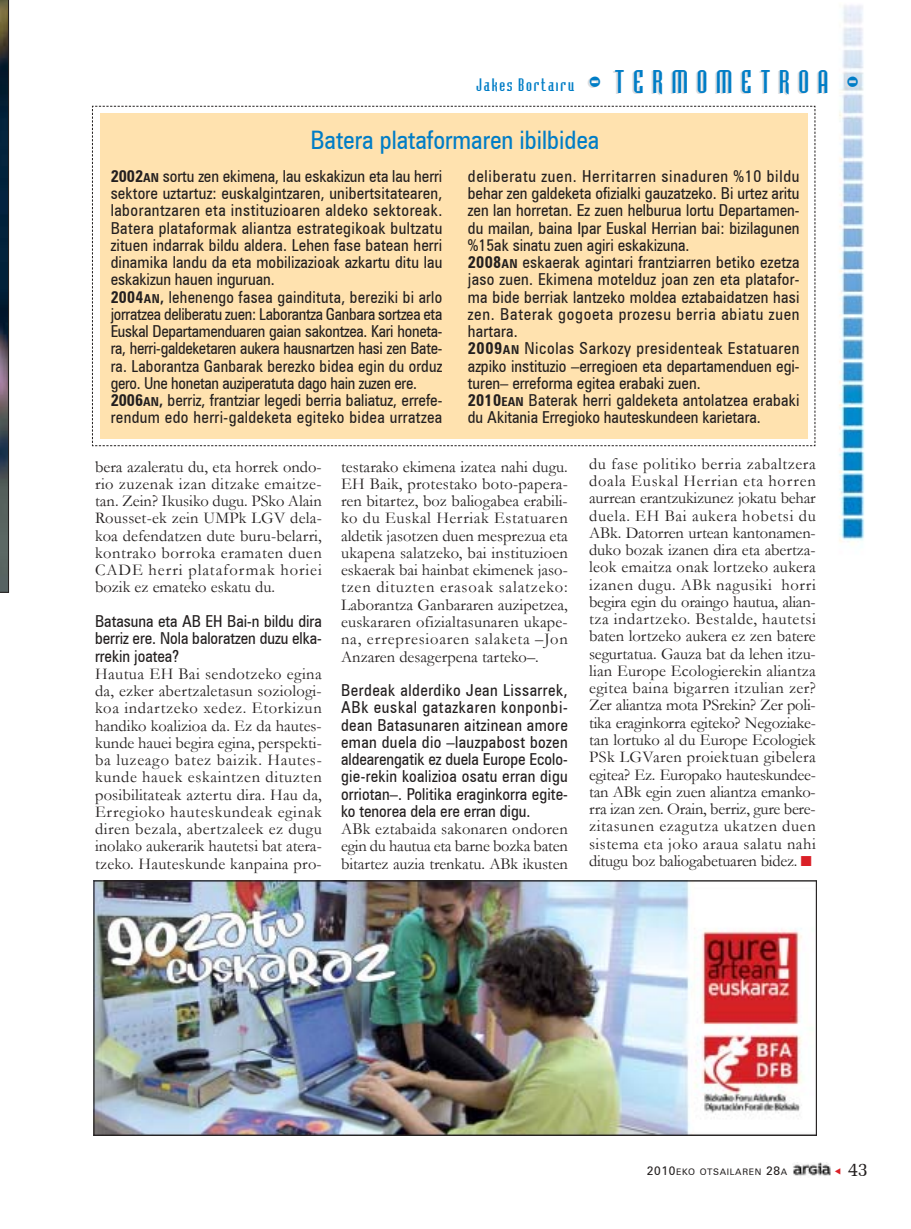
<style>
.page{position:relative;width:911px;height:1229px;background:#fff}
.page>*{position:absolute;margin:0;border:0;box-sizing:border-box;transform-origin:0 0}
.t1{font:25.5px "Zurich Cn BT";color:#007dc6}
.t2{font:19.5px "Memoir";color:#231f1f}
.t3{font:16.5px/17.2px "Garamond";color:#231f1f;text-align:justify}
.t4{font:16.5px/17.2px "Zurich Cn BT";letter-spacing:.005em;color:#231f1f;text-align:justify}
.t5{font:16.5px "Bodiac";letter-spacing:.11em;color:#007dc6}
.t6{font:9px "Zurich BT";letter-spacing:.075em;color:#231f1f}
.s1{font-size:30px}
.s2{font-weight:700}
.s3{font-weight:700;font-size:12.3px}
.s4{color:#da2027}
.s5{font-size:12px}
</style>
<div class="page">
<img style="left:815px;top:5px;width:50px;height:539px">
<svg style="left:0;top:0;width:9px;height:592px;background:#2e3b44"></svg>
<img style="left:793px;top:1162px;width:37px;height:14px">
<div style="left:587px;top:455px;width:230px;height:421px;background:#fff"></div>
<img style="left:96px;top:882px;width:706px;height:251px">
<div style="left:94px;top:880px;width:722px;height:255px;border:1px solid #231f1f"></div>
<svg style="left:92px;top:105px;width:723px;height:341px"></svg>
<div style="left:100px;top:113px;width:707px;height:326px;background:#ffe2af"></div>
<p class="t5" style="left:476px;top:78px;width:384px">Jakes Bortairu <span class="s1">- TERMOMETROA -</span></p>
<h1 class="t1" style="left:310px;top:124px;width:290px">Batera plataformaren ibilbidea</h1>
<p class="t4" style="left:111px;top:167px;width:333px;text-align:left"><span class="s2">2002</span><span class="s3">AN</span> sortu zen ekimena, lau eskakizun eta lau herri sektore uztartuz: euskalgintzaren, unibertsitatearen, laborantzaren eta instituzioaren aldeko sektoreak.<br>Batera plataformak aliantza estrategikoak bultzatu zituen indarrak bildu aldera. Lehen fase batean herri dinamika landu da eta mobilizazioak azkartu ditu lau eskakizun hauen inguruan.<br><span class="s2">2004</span><span class="s3">AN</span><span class="s2">,</span> lehenengo fasea gaindituta, bereziki bi arlo jorratzea deliberatu zuen: Laborantza Ganbara sortzea eta Euskal Departamenduaren gaian sakontzea. Kari honeta&shy;ra, herri-galdeketaren aukera hausnartzen hasi zen Bate&shy;ra. Laborantza Ganbarak berezko bidea egin du orduz gero. Une honetan auziperatuta dago hain zuzen ere.<br><span class="s2">2006</span><span class="s3">AN</span><span class="s2">,</span> berriz, frantziar legedi berria baliatuz, errefe&shy;rendum edo herri-galdeketa egiteko bidea urratzea</p>
<p class="t4" style="left:468px;top:167px;width:333px;text-align:left">deliberatu zuen. Herritarren sinaduren %10 bildu behar zen galdeketa ofizialki gauzatzeko. Bi urtez aritu zen lan horretan. Ez zuen helburua lortu Departamen&shy;du mailan, baina Ipar Euskal Herrian bai: bizilagunen %15ak sinatu zuen agiri eskakizuna.<br><span class="s2">2008</span><span class="s3">AN</span> eskaerak agintari frantziarren betiko ezetza jaso zuen. Ekimena motelduz joan zen eta platafor&shy;ma bide berriak lantzeko moldea eztabaidatzen hasi zen. Baterak gogoeta prozesu berria abiatu zuen hartara.<br><span class="s2">2009</span><span class="s3">AN</span> Nicolas Sarkozy presidenteak Estatuaren azpiko instituzio ñerregioen eta departamenduen egi&shy;turenñ erreforma egitea erabaki zuen.<br><span class="s2">2010</span><span class="s3">EAN</span> Baterak herri galdeketa antolatzea erabaki du Akitania Erregioko hauteskundeen karietara.</p>
<p class="t3" style="left:95px;top:458px;width:228px">bera azaleratu du, eta horrek ondo&shy;rio zuzenak izan ditzake emaitze&shy;tan. Zein? Ikusiko dugu. PSko Alain Rousset-ek zein UMPk LGV dela&shy;koa defendatzen dute buru-belarri, kontrako borroka eramaten duen CADE herri plataformak horiei bozik ez emateko eskatu du.</p>
<p class="t4" style="left:95px;top:612px;width:228px">Batasuna eta AB EH Bai-n bildu dira berriz ere. Nola baloratzen duzu elka&shy;rrekin joatea?</p>
<p class="t3" style="left:95px;top:665px;width:228px">Hautua EH Bai sendotzeko egina da, ezker abertzaletasun soziologi&shy;koa indartzeko xedez. Etorkizun handiko koalizioa da. Ez da hautes&shy;kunde hauei begira egina, perspekti&shy;ba luzeago batez baizik. Hautes&shy;kunde hauek eskaintzen dituzten posibilitateak aztertu dira. Hau da, Erregioko hauteskundeak eginak diren bezala, abertzaleek ez dugu inolako aukerarik hautetsi bat atera&shy;tzeko. Hauteskunde kanpaina pro-</p>
<p class="t3" style="left:341px;top:458px;width:228px">testarako ekimena izatea nahi dugu.<br>EH Baik, protestako boto-papera&shy;ren bitartez, boz baliogabea erabili&shy;ko du Euskal Herriak Estatuaren aldetik jasotzen duen mesprezua eta ukapena salatzeko, bai instituzioen eskaerak bai hainbat ekimenek jaso&shy;tzen dituzten erasoak salatzeko:<br>Laborantza Ganbararen auzipetzea, euskararen ofizialtasunaren ukape&shy;na, errepresioaren salaketa ñJon Anzaren desagerpena tartekoñ.</p>
<p class="t4" style="left:341px;top:681px;width:228px">Berdeak alderdiko Jean Lissarrek, ABk euskal gatazkaren konponbi&shy;dean Batasunaren aitzinean amore eman duela dio ñlauzpabost bozen aldearengatik ez duela Europe Ecolo&shy;gie-rekin koalizioa osatu erran digu orriotanñ. Politika eraginkorra egite&shy;ko tenorea dela ere erran digu.</p>
<p class="t3" style="left:341px;top:820px;width:228px">ABk eztabaida sakonaren ondoren egin du hautua eta barne bozka baten bitartez auzia trenkatu. ABk ikusten</p>
<p class="t3" style="left:589px;top:455px;width:228px">du fase politiko berria zabaltzera doala Euskal Herrian eta horren aurrean erantzukizunez jokatu behar duela. EH Bai aukera hobetsi du ABk. Datorren urtean kantonamen&shy;duko bozak izanen dira eta abertza&shy;leok emaitza onak lortzeko aukera izanen dugu. ABk nagusiki horri begira egin du oraingo hautua, alian&shy;tza indartzeko. Bestalde, hautetsi baten lortzeko aukera ez zen batere segurtatua. Gauza bat da lehen itzu&shy;lian Europe Ecologierekin aliantza egitea baina bigarren itzulian zer?<br>Zer aliantza mota PSrekin? Zer poli&shy;tika eraginkorra egiteko? Negoziake&shy;tan lortuko al du Europe Ecologiek PSk LGVaren proiektuan gibelera egitea? Ez. Europako hauteskundee&shy;tan ABk egin zuen aliantza emanko&shy;rra izan zen. Orain, berriz, gure bere&shy;zitasunen ezagutza ukatzen duen sistema eta joko araua salatu nahi ditugu boz baliogabetuaren bidez. <span class="s4">■</span></p>
<p class="t6" style="left:647px;top:1166px;width:142px"><span class="s5">2010</span>EKO OTSAILAREN <span class="s5">28</span>A</p>
<p class="t2" style="left:847px;top:1158px;width:22px">43</p>
</div>
